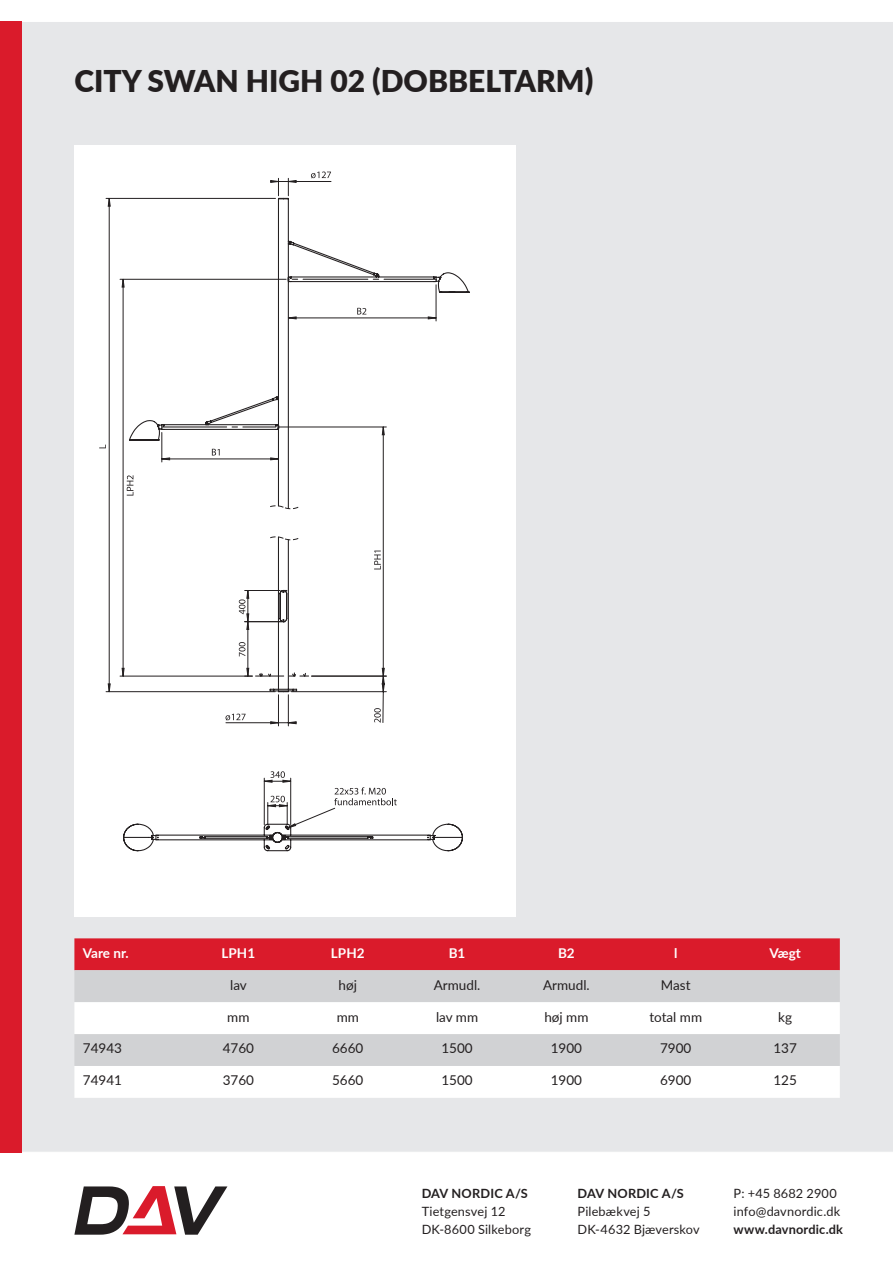
<style>
.page{position:relative;width:893px;height:1263px;background:#fff}
.page>*{position:absolute;margin:0;border:0;box-sizing:border-box;transform-origin:0 0}
.Ov{font:900 30px "Lato";color:#231f20}
.Tabel{font:13.5px "Lato";color:#231f20}
.Tabel_ov{font:700 13.5px "Lato";color:#fff}
.t1{font:12.75px/18px "Lato";letter-spacing:.01em;color:#231f20}
.t2{font:700 12.75px "Lato";letter-spacing:.015em;color:#231f20}
</style>
<div class="page">
<div style="left:21px;top:21px;width:872px;height:1131px;background:#e6e7e9"></div>
<div style="left:0;top:21px;width:21px;height:1131px;background:#da1b2b"></div>
<svg style="left:74px;top:1186px;width:153px;height:49px"></svg>
<div style="left:74px;top:146px;width:442px;height:771px;background:#fff"></div>
<svg style="left:311px;top:171px;width:20px;height:7px"></svg>
<hr style="left:288px;top:181px;width:43px;height:1px;background:#231f20">
<hr style="left:120px;top:279px;width:166px;height:1px;background:#231f20">
<hr style="left:120px;top:676px;width:132px;height:1px;background:#231f20">
<hr style="left:106px;top:198px;width:169px;height:1px;background:#231f20">
<hr style="left:106px;top:691px;width:169px;height:1px;background:#231f20">
<hr style="left:278px;top:695px;width:1px;height:31px;background:#231f20">
<hr style="left:288px;top:695px;width:1px;height:31px;background:#231f20">
<svg style="left:270px;top:178px;width:27px;height:18px"></svg>
<svg style="left:121px;top:278px;width:7px;height:399px"></svg>
<svg style="left:99px;top:198px;width:12px;height:494px"></svg>
<svg style="left:128px;top:197px;width:342px;height:496px"></svg>
<svg style="left:123px;top:771px;width:340px;height:81px"></svg>
<div style="left:74px;top:938px;width:766px;height:32px;background:#da1b2b"></div>
<div style="left:74px;top:970px;width:766px;height:32px;background:#d1d2d4"></div>
<svg style="left:74px;top:1002px;width:766px;height:96px"></svg>
<p class="Ov" style="left:74px;top:59px;width:520px">CITY SWAN HIGH 02 (DOBBELTARM)</p>
<p class="Tabel_ov" style="left:83px;top:943px;width:47px">Vare nr.</p>
<p class="Tabel_ov" style="left:222px;top:943px;width:35px">LPH1</p>
<p class="Tabel_ov" style="left:331px;top:943px;width:35px">LPH2</p>
<p class="Tabel_ov" style="left:449px;top:943px;width:18px">B1</p>
<p class="Tabel_ov" style="left:558px;top:943px;width:18px">B2</p>
<p class="Tabel_ov" style="left:674px;top:943px;width:5px">l</p>
<p class="Tabel_ov" style="left:769px;top:943px;width:33px">Vægt</p>
<p class="Tabel" style="left:230px;top:975px;width:18px">lav</p>
<p class="Tabel" style="left:339px;top:975px;width:20px">høj</p>
<p class="Tabel" style="left:434px;top:975px;width:48px">Armudl.</p>
<p class="Tabel" style="left:543px;top:975px;width:48px">Armudl.</p>
<p class="Tabel" style="left:661px;top:975px;width:31px">Mast</p>
<p class="Tabel" style="left:227px;top:1007px;width:24px">mm</p>
<p class="Tabel" style="left:337px;top:1007px;width:24px">mm</p>
<p class="Tabel" style="left:436px;top:1007px;width:44px">lav mm</p>
<p class="Tabel" style="left:544px;top:1007px;width:46px">høj mm</p>
<p class="Tabel" style="left:649px;top:1007px;width:54px">total mm</p>
<p class="Tabel" style="left:778px;top:1007px;width:15px">kg</p>
<p class="Tabel" style="left:83px;top:1039px;width:41px">74943</p>
<p class="Tabel" style="left:223px;top:1039px;width:33px">4760</p>
<p class="Tabel" style="left:332px;top:1039px;width:33px">6660</p>
<p class="Tabel" style="left:441px;top:1039px;width:33px">1500</p>
<p class="Tabel" style="left:551px;top:1039px;width:33px">1900</p>
<p class="Tabel" style="left:660px;top:1039px;width:33px">7900</p>
<p class="Tabel" style="left:773px;top:1039px;width:25px">137</p>
<p class="Tabel" style="left:83px;top:1071px;width:41px">74941</p>
<p class="Tabel" style="left:223px;top:1071px;width:33px">3760</p>
<p class="Tabel" style="left:332px;top:1071px;width:33px">5660</p>
<p class="Tabel" style="left:441px;top:1071px;width:33px">1500</p>
<p class="Tabel" style="left:551px;top:1071px;width:33px">1900</p>
<p class="Tabel" style="left:660px;top:1071px;width:33px">6900</p>
<p class="Tabel" style="left:773px;top:1071px;width:25px">125</p>
<p class="t2" style="left:422px;top:1184px;width:108px">DAV NORDIC A/S</p>
<p class="t1" style="left:422px;top:1201px;width:111px">Tietgensvej 12<br>DK-8600 Silkeborg</p>
<p class="t2" style="left:578px;top:1184px;width:108px">DAV NORDIC A/S</p>
<p class="t1" style="left:578px;top:1201px;width:124px">Pilebækvej 5<br>DK-4632 Bjæverskov</p>
<p class="t1" style="left:733px;top:1183px;width:108px">P: +45 8682 2900 info@davnordic.dk</p>
<p class="t2" style="left:733px;top:1220px;width:111px">www.davnordic.dk</p>
</div>
